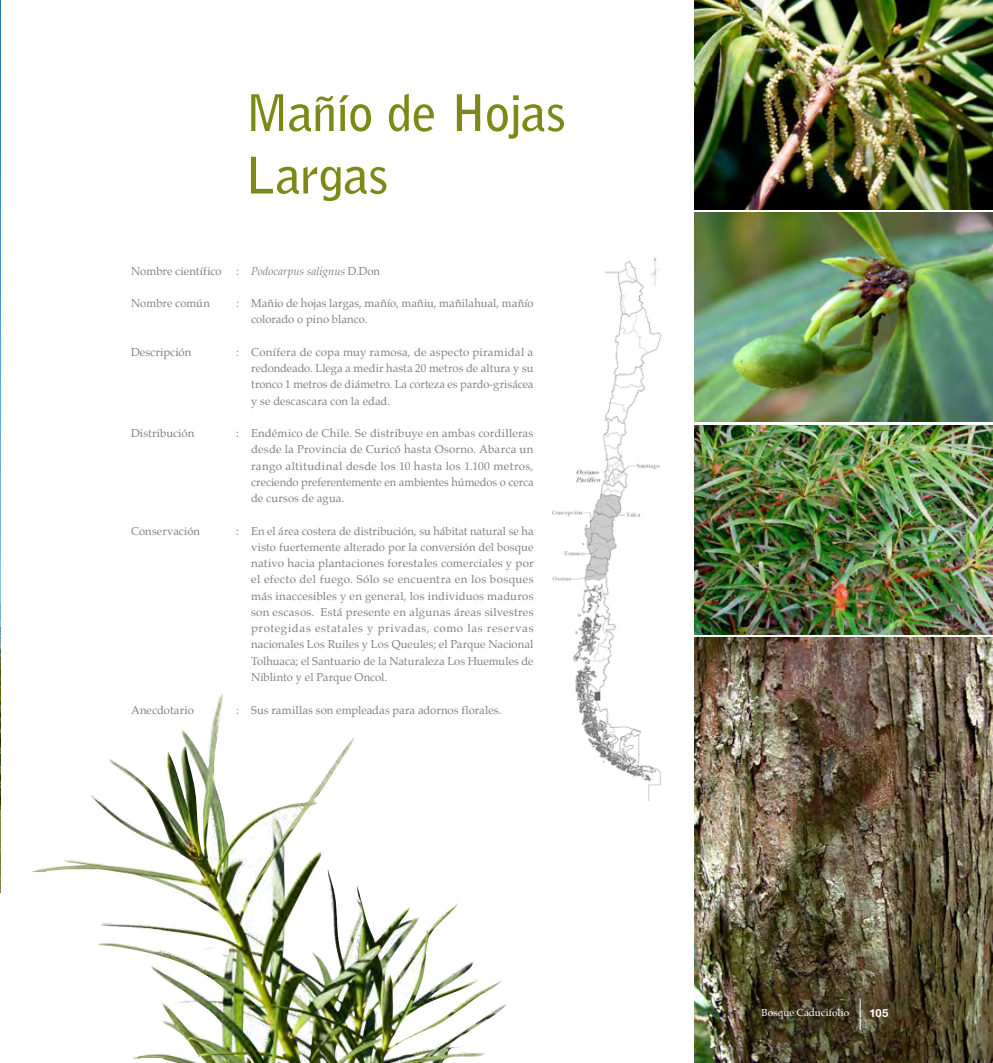
<style>
.page{position:relative;width:993px;height:1063px;background:#fff}
.page>*{position:absolute;margin:0;border:0;box-sizing:border-box;transform-origin:0 0}
.t1{font:700 50px/62.5px "Bell Gothic Std";letter-spacing:-.015em;color:#7d8916}
.t2{font:11.25px/16.2px "Palatino";color:#828181;text-align:justify}
.t3{font:italic 11.25px "Palatino";color:#828181}
.t4{font:700 11.25px "Helvetica Neue";color:#fff}
.t5{font:10px "Palatino";letter-spacing:.005em;color:#fff}
.s1{font-style:normal}
</style>
<div class="page">
<img style="left:32px;top:694px;width:474px;height:369px">
<img style="left:0;top:0;width:1px;height:893px">
<img style="left:694px;top:0;width:298px;height:209px">
<img style="left:694px;top:213px;width:298px;height:209px">
<img style="left:694px;top:638px;width:298px;height:425px">
<img style="left:694px;top:425px;width:298px;height:209px">
<img style="left:551px;top:257px;width:111px;height:544px">
<hr style="left:859px;top:999px;width:1px;height:31px;background:#fff">
<h1 class="t1" style="left:245px;top:82px;width:322px">Mañío de Hojas<br>Largas</h1>
<p class="t2" style="left:131px;top:263px;width:92px">Nombre científico</p>
<p class="t3" style="left:236px;top:262px;width:145px"><span class="s1">:</span> Podocarpus salignus <span class="s1">D.Don</span></p>
<p class="t2" style="left:131px;top:295px;width:80px">Nombre común</p>
<p class="t2" style="left:251px;top:295px;width:284px;text-indent:-15px">: Mañio de hojas largas, mañío, mañiu, mañilahual, mañío colorado o pino blanco.</p>
<p class="t2" style="left:131px;top:344px;width:62px">Descripción</p>
<p class="t2" style="left:251px;top:344px;width:284px;text-indent:-15px">: Conífera de copa muy ramosa, de aspecto piramidal a redondeado. Llega a medir hasta 20 metros de altura y su tronco 1 metros de diámetro. La corteza es pardo-grisácea y se descascara con la edad.</p>
<p class="t2" style="left:131px;top:425px;width:65px">Distribución</p>
<p class="t2" style="left:251px;top:425px;width:284px;text-indent:-15px">: Endémico de Chile. Se distribuye en ambas cordilleras desde la Provincia de Curicó hasta Osorno. Abarca un rango altitudinal desde los 10 hasta los 1.100 metros, creciendo preferentemente en ambientes húmedos o cerca de cursos de agua.</p>
<p class="t2" style="left:131px;top:523px;width:70px">Conservación</p>
<p class="t2" style="left:251px;top:523px;width:284px;text-indent:-15px">: En el área costera de distribución, su hábitat natural se ha visto fuertemente alterado por la conversión del bosque nativo hacia plantaciones forestales comerciales y por el efecto del fuego. Sólo se encuentra en los bosques más inaccesibles y en general, los individuos maduros son escasos. Está presente en algunas áreas silvestres protegidas estatales y privadas, como las reservas nacionales Los Ruiles y Los Queules; el Parque Nacional Tolhuaca; el Santuario de la Naturaleza Los Huemules de Niblinto y el Parque Oncol.</p>
<p class="t2" style="left:131px;top:701px;width:64px">Anecdotario</p>
<p class="t2" style="left:236px;top:701px;width:267px">: Sus ramillas son empleadas para adornos florales.</p>
<p class="t5" style="left:761px;top:1004px;width:89px">Bosque Caducifolio</p>
<p class="t4" style="left:869px;top:1006px;width:20px">105</p>
</div>
